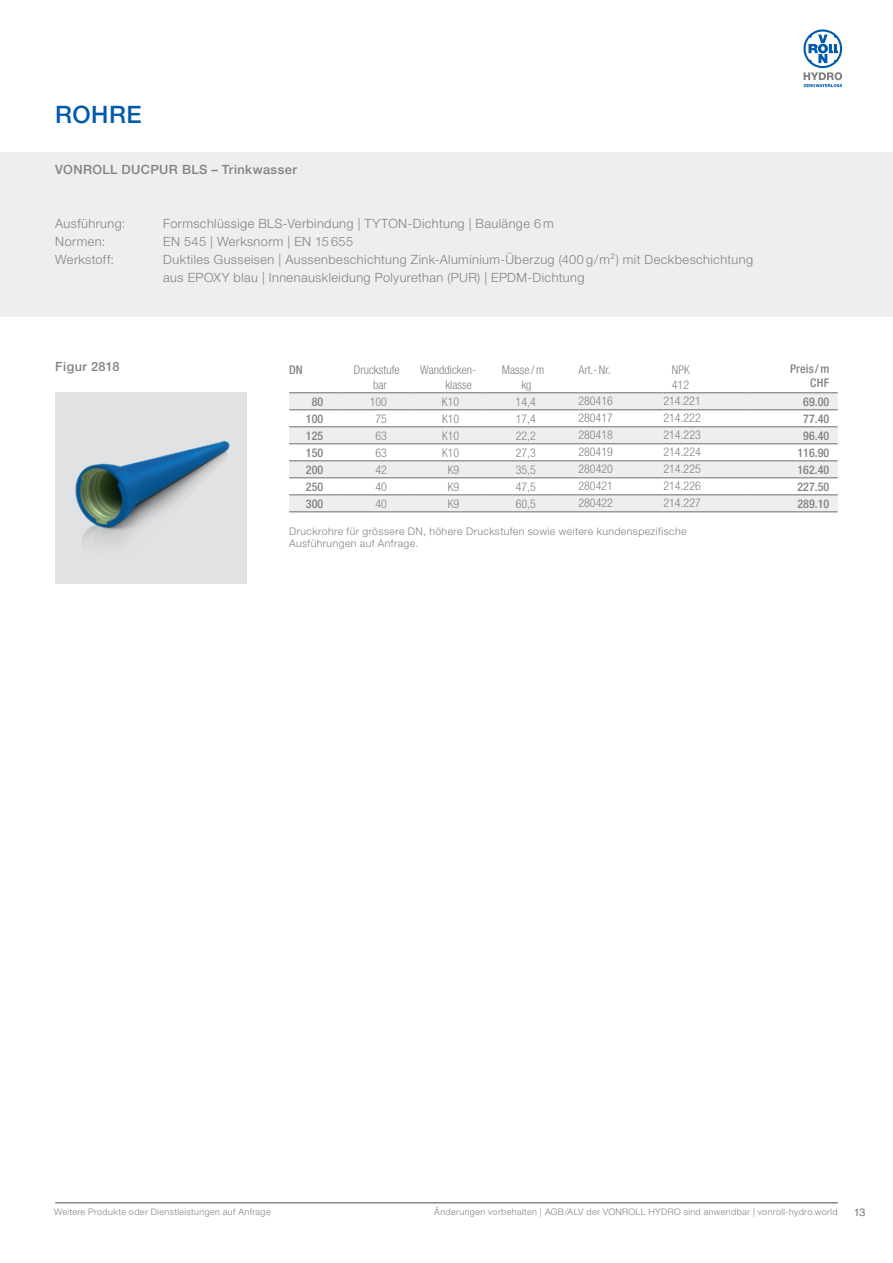
<style>
.page{position:relative;width:893px;height:1263px;background:#fff}
.page>*{position:absolute;margin:0;border:0;box-sizing:border-box;transform-origin:0 0}
.t1{font:500 24px "Helvetica Neue LT Pro";letter-spacing:.02em;color:#015aaa}
.t2{font:300 12.75px/18px "Helvetica Neue LT Pro";letter-spacing:.035em;color:#808285}
.t3{font:500 12.75px "Helvetica Neue LT Pro";letter-spacing:.035em;color:#808285}
.t4{font:300 condensed 12px/14.2px "Helvetica Neue LT Pro";color:#808285;text-align:center}
.t5{font:500 condensed 12px/17px "Helvetica Neue LT Pro";color:#808285;text-align:right}
.t6{font:300 10.5px/12px "Helvetica Neue LT Pro";letter-spacing:.04em;color:#808285}
.t7{font:300 9px "Helvetica Neue LT Pro";letter-spacing:.045em;color:#808285}
</style>
<div class="page">
<hr style="left:55px;top:1202px;width:783px;height:1px;background:#808285">
<div style="left:0;top:152px;width:893px;height:164px;background:#eeeeef"></div>
<svg style="left:803px;top:29px;width:40px;height:58px"></svg>
<div style="left:55px;top:392px;width:192px;height:191px;background:#e1e2e4"></div>
<img style="left:75px;top:440px;width:155px;height:105px">
<svg style="left:289px;top:393px;width:549px;height:119px;fill:#eeeeef"></svg>
<hr style="left:289px;top:392px;width:51px;height:1px;background:#6c6d70">
<hr style="left:340px;top:392px;width:72px;height:1px;background:#6c6d70">
<hr style="left:412px;top:392px;width:73px;height:1px;background:#6c6d70">
<hr style="left:748px;top:392px;width:90px;height:1px;background:#6c6d70">
<hr style="left:289px;top:409px;width:51px;height:1px;background:#6c6d70">
<hr style="left:340px;top:409px;width:72px;height:1px;background:#6c6d70">
<hr style="left:412px;top:409px;width:73px;height:1px;background:#6c6d70">
<hr style="left:485px;top:409px;width:72px;height:1px;background:#6c6d70">
<hr style="left:578px;top:409px;width:85px;height:1px;background:#6c6d70">
<hr style="left:289px;top:427px;width:51px;height:1px;background:#6c6d70">
<hr style="left:340px;top:427px;width:72px;height:1px;background:#6c6d70">
<hr style="left:412px;top:427px;width:73px;height:1px;background:#6c6d70">
<hr style="left:485px;top:427px;width:72px;height:1px;background:#6c6d70">
<hr style="left:578px;top:427px;width:85px;height:1px;background:#6c6d70">
<hr style="left:289px;top:444px;width:51px;height:1px;background:#6c6d70">
<hr style="left:340px;top:444px;width:72px;height:1px;background:#6c6d70">
<hr style="left:412px;top:444px;width:73px;height:1px;background:#6c6d70">
<hr style="left:485px;top:444px;width:72px;height:1px;background:#6c6d70">
<hr style="left:578px;top:444px;width:85px;height:1px;background:#6c6d70">
<hr style="left:289px;top:461px;width:51px;height:1px;background:#6c6d70">
<hr style="left:340px;top:461px;width:72px;height:1px;background:#6c6d70">
<hr style="left:412px;top:461px;width:73px;height:1px;background:#6c6d70">
<hr style="left:485px;top:461px;width:72px;height:1px;background:#6c6d70">
<hr style="left:578px;top:461px;width:85px;height:1px;background:#6c6d70">
<hr style="left:289px;top:478px;width:51px;height:1px;background:#6c6d70">
<hr style="left:340px;top:478px;width:72px;height:1px;background:#6c6d70">
<hr style="left:412px;top:478px;width:73px;height:1px;background:#6c6d70">
<hr style="left:485px;top:478px;width:72px;height:1px;background:#6c6d70">
<hr style="left:578px;top:478px;width:85px;height:1px;background:#6c6d70">
<hr style="left:289px;top:495px;width:51px;height:1px;background:#6c6d70">
<hr style="left:340px;top:495px;width:72px;height:1px;background:#6c6d70">
<hr style="left:412px;top:495px;width:73px;height:1px;background:#6c6d70">
<hr style="left:485px;top:495px;width:72px;height:1px;background:#6c6d70">
<hr style="left:578px;top:495px;width:85px;height:1px;background:#6c6d70">
<hr style="left:289px;top:512px;width:51px;height:1px;background:#6c6d70">
<hr style="left:340px;top:512px;width:72px;height:1px;background:#6c6d70">
<hr style="left:412px;top:512px;width:73px;height:1px;background:#6c6d70">
<hr style="left:485px;top:512px;width:72px;height:1px;background:#6c6d70">
<hr style="left:578px;top:512px;width:85px;height:1px;background:#6c6d70">
<svg style="left:557px;top:409px;width:21px;height:1px"></svg>
<svg style="left:557px;top:427px;width:21px;height:1px"></svg>
<svg style="left:557px;top:444px;width:21px;height:1px"></svg>
<svg style="left:557px;top:461px;width:21px;height:1px"></svg>
<svg style="left:557px;top:478px;width:21px;height:1px"></svg>
<svg style="left:557px;top:495px;width:21px;height:1px"></svg>
<svg style="left:557px;top:512px;width:21px;height:1px"></svg>
<hr style="left:485px;top:392px;width:72px;height:1px;background:#6c6d70">
<svg style="left:557px;top:392px;width:21px;height:1px"></svg>
<hr style="left:578px;top:392px;width:85px;height:1px;background:#6c6d70">
<hr style="left:663px;top:392px;width:85px;height:1px;background:#6c6d70">
<hr style="left:663px;top:409px;width:85px;height:1px;background:#6c6d70">
<hr style="left:663px;top:427px;width:85px;height:1px;background:#6c6d70">
<hr style="left:663px;top:444px;width:85px;height:1px;background:#6c6d70">
<hr style="left:663px;top:461px;width:85px;height:1px;background:#6c6d70">
<hr style="left:663px;top:478px;width:85px;height:1px;background:#6c6d70">
<hr style="left:663px;top:495px;width:85px;height:1px;background:#6c6d70">
<hr style="left:663px;top:512px;width:85px;height:1px;background:#6c6d70">
<hr style="left:748px;top:409px;width:90px;height:1px;background:#6c6d70">
<hr style="left:748px;top:427px;width:90px;height:1px;background:#6c6d70">
<hr style="left:748px;top:444px;width:90px;height:1px;background:#6c6d70">
<hr style="left:748px;top:461px;width:90px;height:1px;background:#6c6d70">
<hr style="left:748px;top:478px;width:90px;height:1px;background:#6c6d70">
<hr style="left:748px;top:495px;width:90px;height:1px;background:#6c6d70">
<hr style="left:748px;top:512px;width:90px;height:1px;background:#6c6d70">
<h1 class="t1" style="left:55px;top:100px;width:88px">ROHRE</h1>
<p class="t3" style="left:55px;top:161px;width:243px">VONROLL DUCPUR BLS – Trinkwasser</p>
<p class="t2" style="left:55px;top:214px;width:72px">Ausführung:</p>
<p class="t2" style="left:163px;top:214px;width:392px">Formschlüssige BLS-Verbindung | TYTON-Dichtung | Baulänge 6 m</p>
<p class="t2" style="left:55px;top:232px;width:51px">Normen:</p>
<p class="t2" style="left:163px;top:232px;width:191px">EN 545 | Werksnorm | EN 15 655</p>
<p class="t2" style="left:55px;top:250px;width:60px">Werkstoff:</p>
<p class="t2" style="left:163px;top:250px;width:591px">Duktiles Gusseisen | Aussenbeschichtung Zink-Aluminium-Überzug (400 g/m²) mit Deckbeschichtung aus EPOXY blau | Innenauskleidung Polyurethan (PUR) | EPDM-Dichtung</p>
<p class="t3" style="left:55px;top:358px;width:66px">Figur 2818</p>
<p class="t5" style="left:289px;top:361px;width:15px">DN</p>
<p class="t4" style="left:354px;top:363px;width:47px">Druckstufe bar</p>
<p class="t4" style="left:445px;top:363px;width:32px;text-align:left;text-indent:-25px">Wanddicken&shy;klasse</p>
<p class="t4" style="left:502px;top:363px;width:44px">Masse /m kg</p>
<p class="t4" style="left:578px;top:363px;width:34px">Art.-Nr.</p>
<p class="t4" style="left:672px;top:363px;width:19px;text-align:left">NPK<br>412</p>
<p class="t5" style="left:790px;top:362px;width:41px;line-height:14.2px">Preis/m<br>CHF</p>
<p class="t5" style="left:312px;top:393px;width:13px">80</p>
<p class="t4" style="left:370px;top:394px;width:19px">100</p>
<p class="t4" style="left:442px;top:394px;width:19px">K10</p>
<p class="t4" style="left:516px;top:394px;width:22px">14,4</p>
<p class="t4" style="left:578px;top:393px;width:36px">280416</p>
<p class="t4" style="left:663px;top:393px;width:39px">214.221</p>
<p class="t5" style="left:306px;top:410px;width:19px">100</p>
<p class="t4" style="left:375px;top:411px;width:13px">75</p>
<p class="t4" style="left:442px;top:411px;width:19px">K10</p>
<p class="t4" style="left:516px;top:411px;width:22px">17,4</p>
<p class="t4" style="left:578px;top:410px;width:36px">280417</p>
<p class="t4" style="left:663px;top:410px;width:39px">214.222</p>
<p class="t5" style="left:306px;top:427px;width:19px">125</p>
<p class="t4" style="left:375px;top:428px;width:13px">63</p>
<p class="t4" style="left:442px;top:428px;width:19px">K10</p>
<p class="t4" style="left:516px;top:428px;width:22px">22,2</p>
<p class="t4" style="left:578px;top:427px;width:36px">280418</p>
<p class="t4" style="left:663px;top:427px;width:39px">214.223</p>
<p class="t5" style="left:306px;top:444px;width:19px">150</p>
<p class="t4" style="left:375px;top:445px;width:13px">63</p>
<p class="t4" style="left:442px;top:445px;width:19px">K10</p>
<p class="t4" style="left:516px;top:445px;width:22px">27,3</p>
<p class="t4" style="left:578px;top:444px;width:36px">280419</p>
<p class="t4" style="left:663px;top:444px;width:39px">214.224</p>
<p class="t5" style="left:306px;top:461px;width:19px">200</p>
<p class="t4" style="left:375px;top:462px;width:13px">42</p>
<p class="t4" style="left:448px;top:462px;width:13px">K9</p>
<p class="t4" style="left:516px;top:462px;width:22px">35,5</p>
<p class="t4" style="left:578px;top:461px;width:36px">280420</p>
<p class="t4" style="left:663px;top:461px;width:39px">214.225</p>
<p class="t5" style="left:306px;top:478px;width:19px">250</p>
<p class="t4" style="left:375px;top:479px;width:13px">40</p>
<p class="t4" style="left:448px;top:479px;width:13px">K9</p>
<p class="t4" style="left:516px;top:479px;width:22px">47,5</p>
<p class="t4" style="left:578px;top:478px;width:36px">280421</p>
<p class="t4" style="left:663px;top:478px;width:39px">214.226</p>
<p class="t5" style="left:306px;top:495px;width:19px">300</p>
<p class="t4" style="left:375px;top:496px;width:13px">40</p>
<p class="t4" style="left:448px;top:496px;width:13px">K9</p>
<p class="t4" style="left:516px;top:496px;width:22px">60,5</p>
<p class="t4" style="left:578px;top:495px;width:36px">280422</p>
<p class="t4" style="left:663px;top:495px;width:39px">214.227</p>
<p class="t5" style="left:797px;top:393px;width:33px;text-align:center">69.00<br>77.40<br>96.40<br>116.90<br>162.40<br>227.50<br>289.10</p>
<p class="t6" style="left:289px;top:525px;width:399px">Druckrohre für grössere DN, höhere Druckstufen sowie weitere kundenspezifische<br>Ausführungen auf Anfrage.</p>
<p class="t7" style="left:54px;top:1207px;width:218px">Weitere Produkte oder Dienstleistungen auf Anfrage</p>
<p class="t7" style="left:434px;top:1206px;width:405px">Änderungen vorbehalten | AGB/ALV der VONROLL HYDRO sind anwendbar | vonroll-hydro.world</p>
<p class="t6" style="left:854px;top:1206px;width:13px">13</p>
</div>
